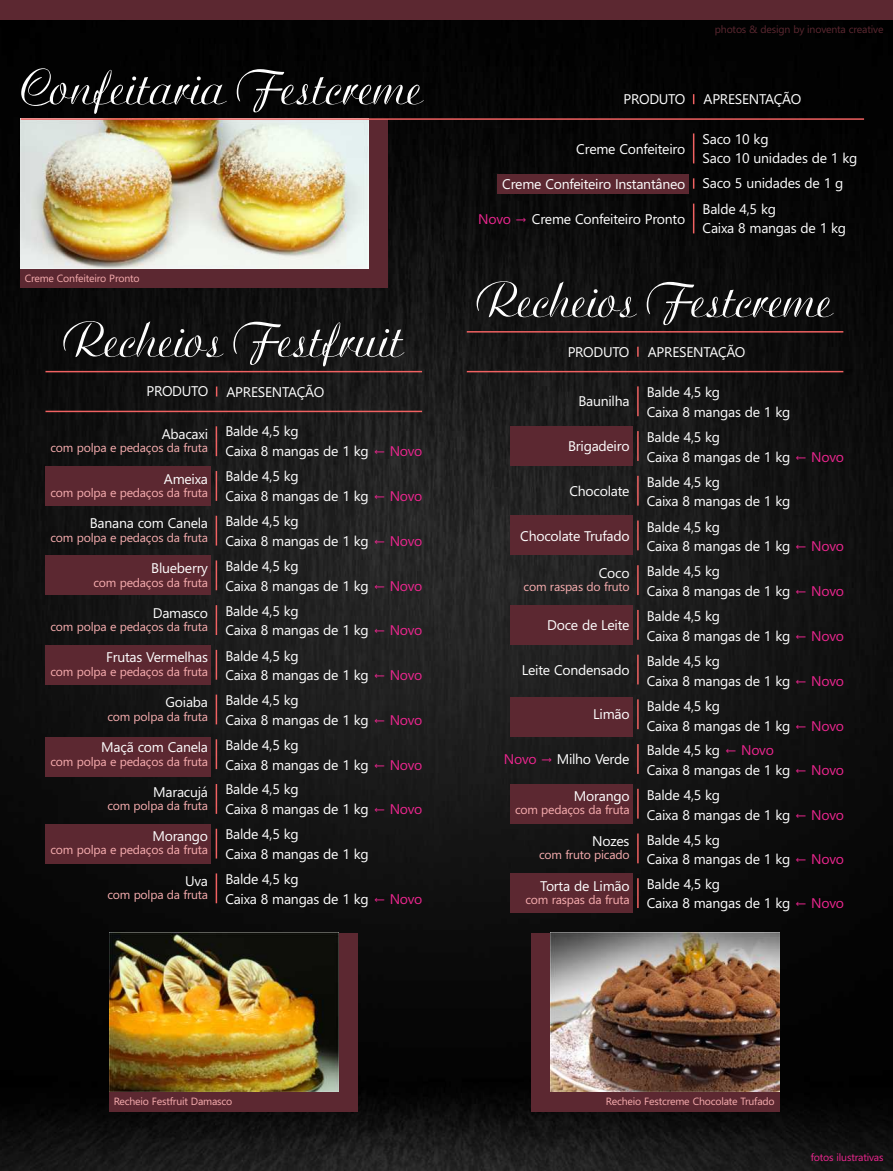
<style>
.page{position:relative;width:893px;height:1171px;background:#fff}
.page>*{position:absolute;margin:0;border:0;box-sizing:border-box;transform-origin:0 0}
.t1{font:50.05px "Ariston";color:#fefefe}
.t2{font:14px/19.8px "Segoe UI";letter-spacing:-.02em;color:#fefefe}
.t3{font:12.25px "Segoe UI";letter-spacing:-.02em;color:#f7adaf}
.t4{font:10.5px "Segoe UI";letter-spacing:-.02em;color:#f7adaf}
.t5{font:10.5px "Segoe UI";letter-spacing:-.02em;color:#5c2831}
.t6{font:10.5px "Segoe UI";letter-spacing:-.02em;color:#ec268f}
.s1{color:#ec268f}
</style>
<div class="page">
<img style="left:0;top:20px;width:893px;height:1151px">
<div style="left:0;top:0;width:893px;height:20px;background:#5c2831"></div>
<div style="left:21px;top:119px;width:367px;height:169px;background:#5c2831"></div>
<div style="left:497px;top:174px;width:192px;height:19px;background:#5c2831"></div>
<hr style="left:693px;top:133px;width:1px;height:30px;background:#f16262">
<svg style="left:693px;top:204px;width:1px;height:29px"></svg>
<img style="left:21px;top:120px;width:347px;height:148px">
<div style="left:110px;top:933px;width:248px;height:178px;background:#5c2831"></div>
<img style="left:110px;top:932px;width:228px;height:159px">
<div style="left:531px;top:933px;width:248px;height:178px;background:#5c2831"></div>
<img style="left:551px;top:932px;width:228px;height:159px">
<hr style="left:467px;top:371px;width:376px;height:1px;background:#f16262">
<hr style="left:467px;top:331px;width:376px;height:1px;background:#f16262">
<svg style="left:637px;top:347px;width:2px;height:10px"></svg>
<div style="left:510px;top:426px;width:123px;height:40px;background:#5c2831"></div>
<div style="left:510px;top:515px;width:123px;height:40px;background:#5c2831"></div>
<div style="left:510px;top:605px;width:123px;height:40px;background:#5c2831"></div>
<div style="left:510px;top:697px;width:123px;height:39px;background:#5c2831"></div>
<div style="left:510px;top:784px;width:123px;height:39px;background:#5c2831"></div>
<div style="left:510px;top:873px;width:123px;height:40px;background:#5c2831"></div>
<hr style="left:637px;top:386px;width:2px;height:30px;background:#f16262">
<hr style="left:637px;top:476px;width:2px;height:30px;background:#f16262">
<hr style="left:637px;top:431px;width:2px;height:30px;background:#f16262">
<hr style="left:637px;top:520px;width:2px;height:30px;background:#f16262">
<hr style="left:637px;top:699px;width:2px;height:30px;background:#f16262">
<hr style="left:637px;top:565px;width:2px;height:30px;background:#f16262">
<hr style="left:637px;top:744px;width:2px;height:30px;background:#f16262">
<hr style="left:637px;top:610px;width:2px;height:30px;background:#f16262">
<hr style="left:637px;top:789px;width:2px;height:29px;background:#f16262">
<hr style="left:637px;top:654px;width:2px;height:30px;background:#f16262">
<hr style="left:637px;top:833px;width:2px;height:30px;background:#f16262">
<hr style="left:637px;top:878px;width:2px;height:30px;background:#f16262">
<hr style="left:45px;top:411px;width:377px;height:1px;background:#f16262">
<hr style="left:45px;top:371px;width:377px;height:1px;background:#f16262">
<div style="left:45px;top:466px;width:166px;height:40px;background:#5c2831"></div>
<div style="left:45px;top:555px;width:166px;height:40px;background:#5c2831"></div>
<div style="left:45px;top:645px;width:166px;height:39px;background:#5c2831"></div>
<div style="left:45px;top:737px;width:166px;height:39px;background:#5c2831"></div>
<div style="left:45px;top:824px;width:166px;height:39px;background:#5c2831"></div>
<hr style="left:216px;top:426px;width:1px;height:30px;background:#f16262">
<svg style="left:216px;top:516px;width:1px;height:29px"></svg>
<hr style="left:216px;top:471px;width:1px;height:30px;background:#f16262">
<hr style="left:216px;top:560px;width:1px;height:30px;background:#f16262">
<hr style="left:216px;top:739px;width:1px;height:30px;background:#f16262">
<hr style="left:216px;top:605px;width:1px;height:30px;background:#f16262">
<hr style="left:216px;top:784px;width:1px;height:30px;background:#f16262">
<hr style="left:216px;top:650px;width:1px;height:30px;background:#f16262">
<svg style="left:216px;top:829px;width:1px;height:29px"></svg>
<hr style="left:216px;top:694px;width:1px;height:30px;background:#f16262">
<hr style="left:216px;top:873px;width:1px;height:30px;background:#f16262">
<hr style="left:21px;top:118px;width:843px;height:2px;background:#f16262">
<h1 class="t1" style="left:22px;top:69px;width:403px">Confeitaria Festcreme</h1>
<p class="t4" style="left:25px;top:274px;width:117px">Creme Confeiteiro Pronto</p>
<h1 class="t1" style="left:65px;top:321px;width:340px">Recheios Festfruit</h1>
<p class="t2" style="left:146px;top:383px;width:63px">PRODUTO</p>
<p class="t2" style="left:227px;top:383px;width:99px">APRESENTAÇÃO</p>
<p class="t2" style="left:225px;top:423px;width:199px">Balde 4,5 kg<br>Caixa 8 mangas de 1 kg <span class="s1">← Novo</span></p>
<p class="t2" style="left:225px;top:468px;width:199px">Balde 4,5 kg<br>Caixa 8 mangas de 1 kg <span class="s1">← Novo</span></p>
<p class="t2" style="left:225px;top:512px;width:199px">Balde 4,5 kg<br>Caixa 8 mangas de 1 kg <span class="s1">← Novo</span></p>
<p class="t2" style="left:225px;top:558px;width:199px">Balde 4,5 kg<br>Caixa 8 mangas de 1 kg <span class="s1">← Novo</span></p>
<p class="t2" style="left:225px;top:602px;width:199px">Balde 4,5 kg<br>Caixa 8 mangas de 1 kg <span class="s1">← Novo</span></p>
<p class="t2" style="left:225px;top:647px;width:199px">Balde 4,5 kg<br>Caixa 8 mangas de 1 kg <span class="s1">← Novo</span></p>
<p class="t2" style="left:225px;top:692px;width:199px">Balde 4,5 kg<br>Caixa 8 mangas de 1 kg <span class="s1">← Novo</span></p>
<p class="t2" style="left:225px;top:737px;width:199px">Balde 4,5 kg<br>Caixa 8 mangas de 1 kg <span class="s1">← Novo</span></p>
<p class="t2" style="left:225px;top:781px;width:199px">Balde 4,5 kg<br>Caixa 8 mangas de 1 kg <span class="s1">← Novo</span></p>
<p class="t2" style="left:225px;top:826px;width:145px">Balde 4,5 kg<br>Caixa 8 mangas de 1 kg</p>
<p class="t2" style="left:225px;top:870px;width:199px">Balde 4,5 kg<br>Caixa 8 mangas de 1 kg <span class="s1">← Novo</span></p>
<p class="t2" style="left:162px;top:425px;width:48px">Abacaxi</p>
<p class="t3" style="left:50px;top:443px;width:159px">com polpa e pedaços da fruta</p>
<p class="t2" style="left:164px;top:470px;width:46px">Ameixa</p>
<p class="t3" style="left:50px;top:488px;width:159px">com polpa e pedaços da fruta</p>
<p class="t2" style="left:90px;top:515px;width:120px">Banana com Canela</p>
<p class="t3" style="left:50px;top:533px;width:159px">com polpa e pedaços da fruta</p>
<p class="t2" style="left:151px;top:560px;width:58px">Blueberry</p>
<p class="t3" style="left:93px;top:578px;width:116px">com pedaços da fruta</p>
<p class="t2" style="left:153px;top:604px;width:57px">Damasco</p>
<p class="t3" style="left:50px;top:622px;width:159px">com polpa e pedaços da fruta</p>
<p class="t2" style="left:106px;top:648px;width:103px">Frutas Vermelhas</p>
<p class="t3" style="left:50px;top:666px;width:159px">com polpa e pedaços da fruta</p>
<p class="t2" style="left:166px;top:694px;width:44px">Goiaba</p>
<p class="t3" style="left:107px;top:712px;width:102px">com polpa da fruta</p>
<p class="t2" style="left:101px;top:738px;width:108px">Maçã com Canela</p>
<p class="t3" style="left:50px;top:756px;width:159px">com polpa e pedaços da fruta</p>
<p class="t2" style="left:153px;top:783px;width:56px">Maracujá</p>
<p class="t3" style="left:107px;top:801px;width:102px">com polpa da fruta</p>
<p class="t2" style="left:152px;top:827px;width:57px">Morango</p>
<p class="t3" style="left:50px;top:845px;width:159px">com polpa e pedaços da fruta</p>
<p class="t2" style="left:185px;top:872px;width:24px">Uva</p>
<p class="t3" style="left:107px;top:890px;width:102px">com polpa da fruta</p>
<p class="t5" style="left:715px;top:25px;width:170px">photos &amp; design by inoventa creative</p>
<p class="t2" style="left:623px;top:91px;width:63px">PRODUTO</p>
<p class="t2" style="left:704px;top:91px;width:99px">APRESENTAÇÃO</p>
<p class="t2" style="left:703px;top:130px;width:156px">Saco 10 kg<br>Saco 10 unidades de 1 kg</p>
<p class="t2" style="left:703px;top:172px;width:142px;line-height:25.2px">Saco 5 unidades de 1 g<br>Balde 4,5 kg</p>
<p class="t2" style="left:703px;top:220px;width:145px">Caixa 8 mangas de 1 kg</p>
<p class="t2" style="left:576px;top:140px;width:110px">Creme Confeiteiro</p>
<p class="t2" style="left:502px;top:175px;width:185px">Creme Confeiteiro Instantâneo</p>
<p class="t2" style="left:478px;top:210px;width:209px"><span class="s1">Novo →</span> Creme Confeiteiro Pronto</p>
<h1 class="t1" style="left:478px;top:282px;width:356px">Recheios Festcreme</h1>
<p class="t2" style="left:568px;top:343px;width:63px">PRODUTO</p>
<p class="t2" style="left:648px;top:343px;width:99px">APRESENTAÇÃO</p>
<p class="t2" style="left:578px;top:393px;width:53px">Baunilha</p>
<p class="t2" style="left:568px;top:438px;width:63px">Brigadeiro</p>
<p class="t2" style="left:569px;top:482px;width:62px">Chocolate</p>
<p class="t2" style="left:520px;top:527px;width:111px">Chocolate Trufado</p>
<p class="t2" style="left:599px;top:564px;width:32px">Coco</p>
<p class="t3" style="left:524px;top:582px;width:107px">com raspas do fruto</p>
<p class="t2" style="left:547px;top:616px;width:84px">Doce de Leite</p>
<p class="t2" style="left:522px;top:661px;width:109px">Leite Condensado</p>
<p class="t2" style="left:593px;top:706px;width:38px">Limão</p>
<p class="t2" style="left:504px;top:750px;width:127px"><span class="s1">Novo →</span> Milho Verde</p>
<p class="t2" style="left:574px;top:787px;width:57px">Morango</p>
<p class="t3" style="left:515px;top:805px;width:116px">com pedaços da fruta</p>
<p class="t2" style="left:592px;top:832px;width:39px">Nozes</p>
<p class="t3" style="left:539px;top:850px;width:92px">com fruto picado</p>
<p class="t2" style="left:540px;top:877px;width:91px">Torta de Limão</p>
<p class="t3" style="left:526px;top:895px;width:106px">com raspas da fruta</p>
<p class="t2" style="left:647px;top:383px;width:145px">Balde 4,5 kg<br>Caixa 8 mangas de 1 kg</p>
<p class="t2" style="left:647px;top:428px;width:199px">Balde 4,5 kg<br>Caixa 8 mangas de 1 kg <span class="s1">← Novo</span></p>
<p class="t2" style="left:647px;top:473px;width:145px">Balde 4,5 kg<br>Caixa 8 mangas de 1 kg</p>
<p class="t2" style="left:647px;top:518px;width:199px">Balde 4,5 kg<br>Caixa 8 mangas de 1 kg <span class="s1">← Novo</span></p>
<p class="t2" style="left:647px;top:562px;width:199px">Balde 4,5 kg<br>Caixa 8 mangas de 1 kg <span class="s1">← Novo</span></p>
<p class="t2" style="left:647px;top:607px;width:199px">Balde 4,5 kg<br>Caixa 8 mangas de 1 kg <span class="s1">← Novo</span></p>
<p class="t2" style="left:647px;top:652px;width:199px">Balde 4,5 kg<br>Caixa 8 mangas de 1 kg <span class="s1">← Novo</span></p>
<p class="t2" style="left:647px;top:697px;width:199px">Balde 4,5 kg<br>Caixa 8 mangas de 1 kg <span class="s1">← Novo</span></p>
<p class="t2" style="left:647px;top:761px;width:199px">Caixa 8 mangas de 1 kg <span class="s1">← Novo</span></p>
<p class="t2" style="left:647px;top:741px;width:129px">Balde 4,5 kg <span class="s1">← Novo</span></p>
<p class="t2" style="left:647px;top:786px;width:199px">Balde 4,5 kg<br>Caixa 8 mangas de 1 kg <span class="s1">← Novo</span></p>
<p class="t2" style="left:647px;top:831px;width:199px">Balde 4,5 kg<br>Caixa 8 mangas de 1 kg <span class="s1">← Novo</span></p>
<p class="t2" style="left:647px;top:875px;width:199px">Balde 4,5 kg<br>Caixa 8 mangas de 1 kg <span class="s1">← Novo</span></p>
<p class="t4" style="left:114px;top:1097px;width:120px">Recheio Festfruit Damasco</p>
<p class="t4" style="left:606px;top:1097px;width:170px">Recheio Festcreme Chocolate Trufado</p>
<p class="t6" style="left:811px;top:1153px;width:74px">fotos ilustrativas</p>
</div>
